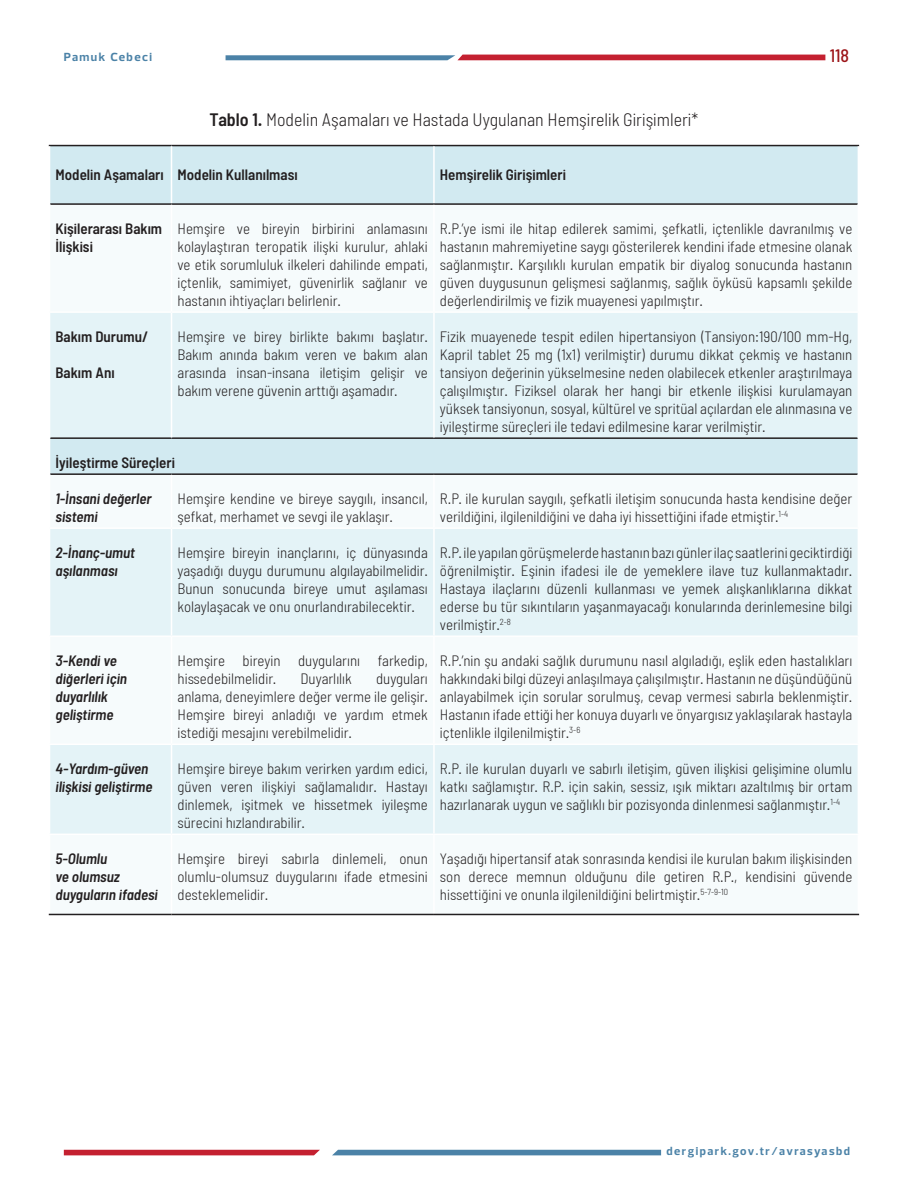
<style>
.page{position:relative;width:915px;height:1191px;background:#fff}
.page>*{position:absolute;margin:0;border:0;box-sizing:border-box;transform-origin:0 0}
.metin_baslik{font:300 semi-condensed 18px "Barlow";color:#231f20}
.metin_baslik-2{font:500 semi-condensed 18px "Barlow";color:#9c1418}
.metin_baslik-3{font:300 semi-condensed 15px/18px "Barlow";color:#231f20;text-align:justify}
.metin_baslik-4{font:italic 600 semi-condensed 15px/18px "Barlow";color:#231f20}
.metin_baslik-5{font:600 semi-condensed 15px/18px "Barlow";color:#231f20}
.t1{font:700 12px "Prelo";letter-spacing:.12em;color:#4b82a7}
.t2{font:700 11.7px "Prelo";letter-spacing:.13em;color:#4b82a7}
.s1{font-weight:600}
</style>
<div class="page">
<svg style="left:225px;top:55px;width:600px;height:5px;background:#9b4a61"></svg>
<svg style="left:64px;top:1149px;width:256px;height:6px;background:#cb3e4c"></svg>
<svg style="left:332px;top:1149px;width:329px;height:6px;background:#6392b2"></svg>
<div style="left:50px;top:146px;width:807px;height:57px;background:#d2eaf1"></div>
<svg style="left:50px;top:313px;width:807px;height:520px;fill:#e4f3f7"></svg>
<hr style="left:49px;top:145px;width:122px;height:1px;background:#231f20">
<hr style="left:171px;top:145px;width:263px;height:1px;background:#231f20">
<hr style="left:434px;top:145px;width:424px;height:1px;background:#231f20">
<hr style="left:171px;top:146px;width:1px;height:57px;background:#fff">
<hr style="left:433px;top:146px;width:1px;height:57px;background:#fff">
<hr style="left:50px;top:203px;width:121px;height:2px;background:#231f20">
<hr style="left:171px;top:203px;width:263px;height:2px;background:#231f20">
<hr style="left:434px;top:203px;width:423px;height:2px;background:#231f20">
<hr style="left:50px;top:437px;width:121px;height:2px;background:#231f20">
<hr style="left:171px;top:437px;width:263px;height:2px;background:#231f20">
<hr style="left:434px;top:437px;width:423px;height:2px;background:#231f20">
<hr style="left:171px;top:313px;width:1px;height:124px;background:#fff">
<hr style="left:433px;top:313px;width:1px;height:124px;background:#fff">
<hr style="left:50px;top:473px;width:121px;height:2px;background:#231f20">
<hr style="left:171px;top:473px;width:263px;height:2px;background:#231f20">
<hr style="left:434px;top:473px;width:423px;height:2px;background:#231f20">
<hr style="left:171px;top:475px;width:1px;height:52px;background:#fff">
<hr style="left:433px;top:475px;width:1px;height:52px;background:#fff">
<hr style="left:49px;top:527px;width:122px;height:2px;background:#fff">
<hr style="left:171px;top:527px;width:263px;height:2px;background:#fff">
<hr style="left:171px;top:529px;width:1px;height:106px;background:#fff">
<hr style="left:434px;top:527px;width:424px;height:2px;background:#fff">
<hr style="left:433px;top:529px;width:1px;height:106px;background:#fff">
<hr style="left:49px;top:635px;width:122px;height:2px;background:#fff">
<hr style="left:171px;top:635px;width:263px;height:2px;background:#fff">
<hr style="left:171px;top:637px;width:1px;height:106px;background:#fff">
<hr style="left:434px;top:635px;width:424px;height:2px;background:#fff">
<hr style="left:433px;top:637px;width:1px;height:106px;background:#fff">
<hr style="left:49px;top:743px;width:122px;height:2px;background:#fff">
<hr style="left:171px;top:743px;width:263px;height:2px;background:#fff">
<hr style="left:171px;top:745px;width:1px;height:88px;background:#fff">
<hr style="left:434px;top:743px;width:424px;height:2px;background:#fff">
<hr style="left:433px;top:745px;width:1px;height:88px;background:#fff">
<hr style="left:49px;top:913px;width:122px;height:2px;background:#231f20">
<hr style="left:171px;top:913px;width:263px;height:2px;background:#231f20">
<hr style="left:434px;top:913px;width:424px;height:2px;background:#231f20">
<p class="t1" style="left:64px;top:50px;width:90px">Pamuk Cebeci</p>
<p class="metin_baslik" style="left:209px;top:108px;width:490px"><span class="s1">Tablo 1.</span> Modelin Aşamaları ve Hastada Uygulanan Hemşirelik Girişimleri*</p>
<p class="metin_baslik-5" style="left:55px;top:165px;width:110px">Modelin Aşamaları</p>
<p class="metin_baslik-5" style="left:177px;top:165px;width:122px">Modelin Kullanılması</p>
<p class="metin_baslik-5" style="left:440px;top:165px;width:127px">Hemşirelik Girişimleri</p>
<p class="metin_baslik-2" style="left:829px;top:44px;width:21px">118</p>
<p class="metin_baslik-5" style="left:55px;top:219px;width:108px">Kişilerarası Bakım<br>İlişkisi</p>
<p class="metin_baslik-3" style="left:177px;top:219px;width:252px">Hemşire ve bireyin birbirini anlamasını kolaylaştıran teropatik ilişki kurulur, ahlaki ve etik sorumluluk ilkeleri dahilinde empati, içtenlik, samimiyet, güvenirlik sağlanır ve hastanın ihtiyaçları belirlenir.</p>
<p class="metin_baslik-3" style="left:440px;top:219px;width:414px">R.P.’ye ismi ile hitap edilerek samimi, şefkatli, içtenlikle davranılmış ve hastanın mahremiyetine saygı gösterilerek kendini ifade etmesine olanak sağlanmıştır. Karşılıklı kurulan empatik bir diyalog sonucunda hastanın güven duygusunun gelişmesi sağlanmış, sağlık öyküsü kapsamlı şekilde değerlendirilmiş ve fizik muayenesi yapılmıştır.</p>
<p class="metin_baslik-5" style="left:55px;top:327px;width:94px">Bakım Durumu/</p>
<p class="metin_baslik-5" style="left:55px;top:363px;width:61px">Bakım Anı</p>
<p class="metin_baslik-3" style="left:177px;top:327px;width:252px">Hemşire ve birey birlikte bakımı başlatır.<br>Bakım anında bakım veren ve bakım alan arasında insan-insana iletişim gelişir ve bakım verene güvenin arttığı aşamadır.</p>
<p class="metin_baslik-3" style="left:440px;top:327px;width:414px">Fizik muayenede tespit edilen hipertansiyon (Tansiyon:190/100 mm-Hg, Kapril tablet 25 mg (1x1) verilmiştir) durumu dikkat çekmiş ve hastanın tansiyon değerinin yükselmesine neden olabilecek etkenler araştırılmaya çalışılmıştır. Fiziksel olarak her hangi bir etkenle ilişkisi kurulamayan yüksek tansiyonun, sosyal, kültürel ve spritüal açılardan ele alınmasına ve iyileştirme süreçleri ile tedavi edilmesine karar verilmiştir.</p>
<p class="metin_baslik-5" style="left:55px;top:453px;width:121px">İyileştirme Süreçleri</p>
<p class="metin_baslik-4" style="left:55px;top:489px;width:97px">1-İnsani değerler sistemi</p>
<p class="metin_baslik-3" style="left:177px;top:489px;width:252px">Hemşire kendine ve bireye saygılı, insancıl, şefkat, merhamet ve sevgi ile yaklaşır.</p>
<p class="metin_baslik-3" style="left:440px;top:489px;width:414px">R.P. ile kurulan saygılı, şefkatli iletişim sonucunda hasta kendisine değer verildiğini, ilgilenildiğini ve daha iyi hissettiğini ifade etmiştir.<sup>1-4</sup></p>
<p class="metin_baslik-4" style="left:55px;top:543px;width:81px">2-İnanç-umut aşılanması</p>
<p class="metin_baslik-3" style="left:177px;top:543px;width:252px">Hemşire bireyin inançlarını, iç dünyasında yaşadığı duygu durumunu algılayabilmelidir.<br>Bunun sonucunda bireye umut aşılaması kolaylaşacak ve onu onurlandırabilecektir.</p>
<p class="metin_baslik-3" style="left:440px;top:543px;width:414px">R.P. ile yapılan görüşmelerde hastanın bazı günler ilaç saatlerini geciktirdiği öğrenilmiştir. Eşinin ifadesi ile de yemeklere ilave tuz kullanmaktadır.<br>Hastaya ilaçlarını düzenli kullanması ve yemek alışkanlıklarına dikkat ederse bu tür sıkıntıların yaşanmayacağı konularında derinlemesine bilgi verilmiştir.<sup>2-8</sup></p>
<p class="metin_baslik-4" style="left:55px;top:651px;width:73px">3-Kendi ve diğerleri için duyarlılık geliştirme</p>
<p class="metin_baslik-3" style="left:177px;top:651px;width:252px">Hemşire bireyin duygularını farkedip, hissedebilmelidir.</p>
<p class="metin_baslik-3" style="left:440px;top:651px;width:414px">R.P.’nin şu andaki sağlık durumunu nasıl algıladığı, eşlik eden hastalıkları hakkındaki bilgi düzeyi anlaşılmaya çalışılmıştır. Hastanın ne düşündüğünü anlayabilmek için sorular sorulmuş, cevap vermesi sabırla beklenmiştir.<br>Hastanın ifade ettiği her konuya duyarlı ve önyargısız yaklaşılarak hastayla içtenlikle ilgilenilmiştir.<sup>3-6</sup></p>
<p class="metin_baslik-3" style="left:177px;top:669px;width:252px;text-indent:198px">duyguları anlama, deneyimlere değer verme ile gelişir.<br>Hemşire bireyi anladığı ve yardım etmek istediği mesajını verebilmelidir.</p>
<p class="metin_baslik-3" style="left:300px;top:669px;width:53px">Duyarlılık</p>
<p class="metin_baslik-4" style="left:55px;top:759px;width:98px">4-Yardım-güven ilişkisi geliştirme</p>
<p class="metin_baslik-3" style="left:177px;top:759px;width:252px">Hemşire bireye bakım verirken yardım edici, güven veren ilişkiyi sağlamalıdır. Hastayı dinlemek, işitmek ve hissetmek iyileşme sürecini hızlandırabilir.</p>
<p class="metin_baslik-3" style="left:440px;top:759px;width:414px">R.P. ile kurulan duyarlı ve sabırlı iletişim, güven ilişkisi gelişimine olumlu katkı sağlamıştır. R.P. için sakin, sessiz, ışık miktarı azaltılmış bir ortam hazırlanarak uygun ve sağlıklı bir pozisyonda dinlenmesi sağlanmıştır.<sup>1-4</sup></p>
<p class="metin_baslik-4" style="left:55px;top:849px;width:104px">5-Olumlu<br>ve olumsuz duyguların ifadesi</p>
<p class="metin_baslik-3" style="left:177px;top:849px;width:252px">Hemşire bireyi sabırla dinlemeli, onun olumlu-olumsuz duygularını ifade etmesini desteklemelidir.</p>
<p class="metin_baslik-3" style="left:440px;top:849px;width:414px">Yaşadığı hipertansif atak sonrasında kendisi ile kurulan bakım ilişkisinden son derece memnun olduğunu dile getiren R.P., kendisini güvende hissettiğini ve onunla ilgilenildiğini belirtmiştir.<sup>5-7-9-10</sup></p>
<p class="t2" style="left:666px;top:1144px;width:185px">dergipark.gov.tr/avrasyasbd</p>
</div>
